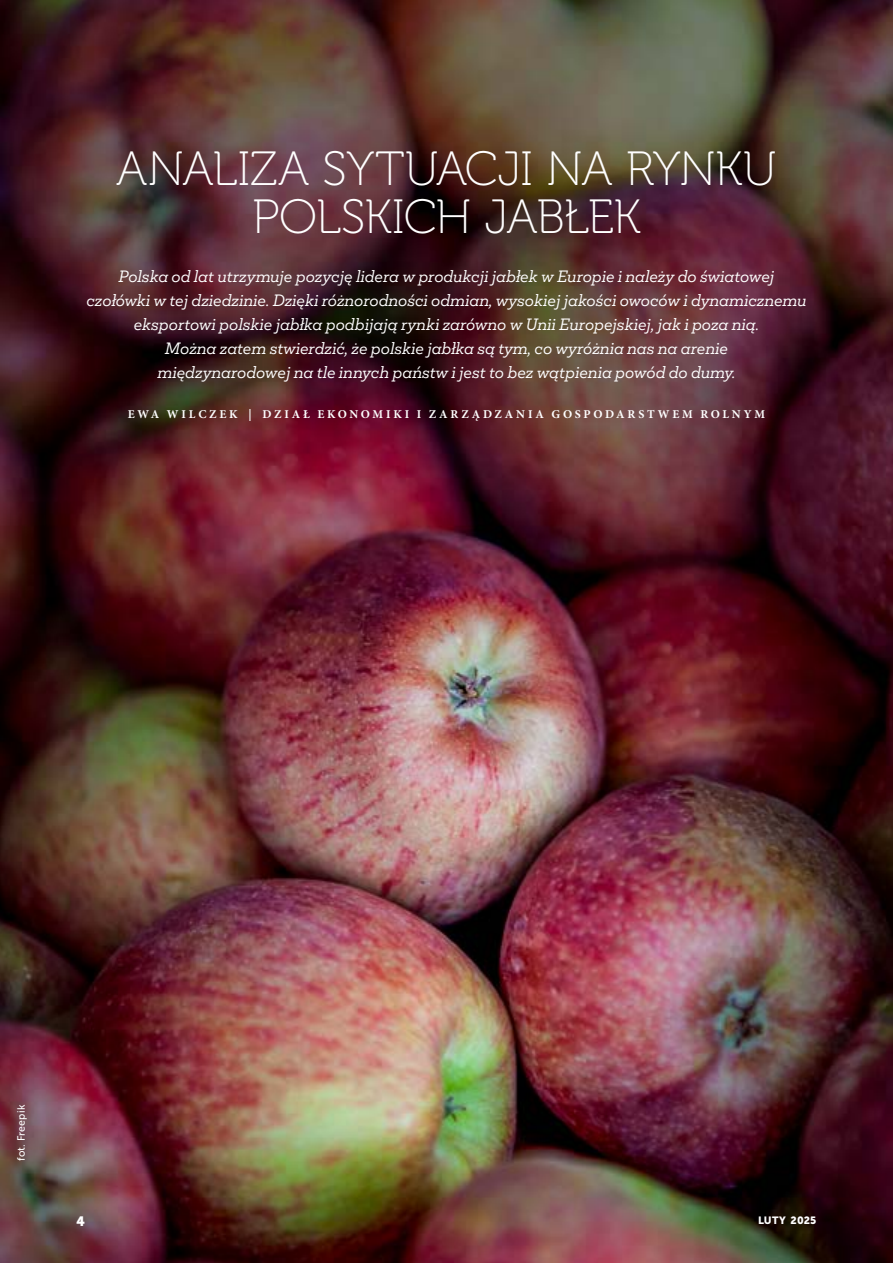
<style>
.page{position:relative;width:893px;height:1263px;background:#fff}
.page>*{position:absolute;margin:0;border:0;box-sizing:border-box;transform-origin:0 0}
.t1{font:48px/48px "Museo 100";letter-spacing:-.02em;color:#fff;text-align:center}
.t2{font:italic 15px/24px "Mokoko";color:#fff;text-align:center}
.t3{font:13.5px "Museo 900";color:#fff}
.t4{font:700 12px "Minion Pro";letter-spacing:.235em;color:#fff}
.t5{font:10.5px "Museo Sans 500";letter-spacing:.015em;color:#fff}
.t6{font:10.5px "Museo Sans 900";letter-spacing:.015em;color:#fff}
</style>
<div class="page">
<img style="left:0;top:0;width:893px;height:1263px">
<h1 class="t1" style="left:116px;top:146px;width:662px">ANALIZA SYTUACJI NA RYNKU<br>POLSKICH JABŁEK</h1>
<p class="t2" style="left:86px;top:265px;width:721px">Polska od lat utrzymuje pozycję lidera w produkcji jabłek w Europie i należy do światowej czołówki w tej dziedzinie. Dzięki różnorodności odmian, wysokiej jakości owoców i dynamicznemu eksportowi polskie jabłka podbijają rynki zarówno w Unii Europejskiej, jak i poza nią.<br>Można zatem stwierdzić, że polskie jabłka są tym, co wyróżnia nas na arenie<br>międzynarodowej na tle innych państw i jest to bez wątpienia powód do dumy.</p>
<p class="t4" style="left:128px;top:406px;width:639px">EWA WILCZEK | DZIAŁ EKONOMIKI I ZARZĄDZANIA GOSPODARSTWEM ROLNYM</p>
<p class="t5" style="left:16px;top:1161px;width:58px;rotate:-90deg">fot. Freepik</p>
<p class="t3" style="left:77px;top:1214px;width:10px">4</p>
<p class="t6" style="left:758px;top:1214px;width:60px">LUTY 2025</p>
</div>
